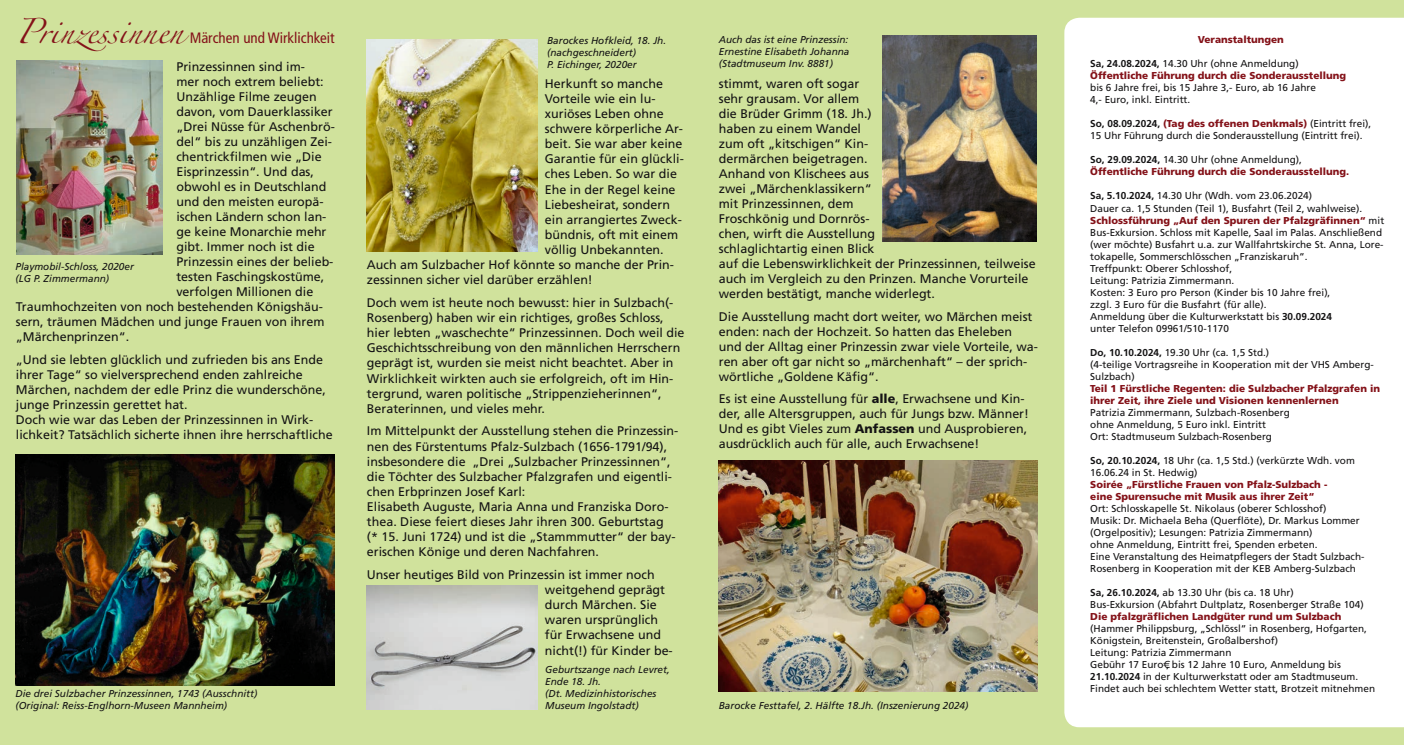
<style>
.page{position:relative;width:1404px;height:745px;background:#fff}
.page>*{position:absolute;margin:0;border:0;box-sizing:border-box;transform-origin:0 0}
.t1{font:22.5px "Zapfino";color:#841219}
.t2{font:condensed 15px "Frutiger";color:#841219}
.t3{font:12.5px/15px "Frutiger";color:#141314}
.t4{font:10px/12px "Frutiger";color:#141314}
.t5{font:900 10px/12px "Frutiger";color:#841219}
.t6{font:italic 10px/12px "Frutiger";color:#141314}
.s1{font-weight:900}
.s2{font-weight:700;color:#141314}
.s3{font-weight:400;color:#141314}
.s4{font-weight:700}
.s5{font-weight:900;color:#841219}
</style>
<div class="page">
<div style="left:0;top:0;width:1403px;height:744px;background:#d0e29c"></div>
<img style="left:15px;top:454px;width:319px;height:231px">
<img style="left:367px;top:39px;width:171px;height:213px">
<img style="left:882px;top:35px;width:154px;height:206px">
<img style="left:718px;top:460px;width:319px;height:231px">
<img style="left:367px;top:585px;width:171px;height:124px">
<img style="left:17px;top:61px;width:145px;height:193px">
<div style="left:1064px;top:18px;width:339px;height:708px;background:#fff"></div>
<h1 class="t1" style="left:16px;top:22px;width:169px">Prinzessinnen</h1>
<p class="t2" style="left:190px;top:29px;width:146px">Märchen und Wirklichkeit</p>
<p class="t3" style="left:176px;top:59px;width:130px">Prinzessinnen sind im-</p>
<p class="t3" style="left:176px;top:74px;width:149px">mer noch extrem beliebt:</p>
<p class="t3" style="left:176px;top:89px;width:142px">Unzählige Filme zeugen</p>
<p class="t3" style="left:176px;top:104px;width:158px">davon, vom Dauerklassiker</p>
<p class="t3" style="left:176px;top:119px;width:160px">„Drei Nüsse für Aschenbrö-</p>
<p class="t3" style="left:176px;top:134px;width:157px">del“ bis zu unzähligen Zei-</p>
<p class="t3" style="left:176px;top:149px;width:147px">chentrickfilmen wie „Die</p>
<p class="t3" style="left:176px;top:164px;width:139px">Eisprinzessin“. Und das,</p>
<p class="t3" style="left:176px;top:179px;width:152px">obwohl es in Deutschland</p>
<p class="t3" style="left:176px;top:194px;width:149px">und den meisten europä-</p>
<p class="t3" style="left:176px;top:209px;width:152px">ischen Ländern schon lan-</p>
<p class="t3" style="left:176px;top:224px;width:152px">ge keine Monarchie mehr</p>
<p class="t3" style="left:176px;top:239px;width:140px">gibt. Immer noch ist die</p>
<p class="t3" style="left:176px;top:254px;width:158px">Prinzessin eines der belieb-</p>
<p class="t3" style="left:176px;top:269px;width:149px">testen Faschingskostüme,</p>
<p class="t3" style="left:176px;top:284px;width:138px">verfolgen Millionen die</p>
<p class="t3" style="left:16px;top:299px;width:308px">Traumhochzeiten von noch bestehenden Königshäu-</p>
<p class="t3" style="left:16px;top:314px;width:310px">sern, träumen Mädchen und junge Frauen von ihrem</p>
<p class="t3" style="left:16px;top:329px;width:115px">„Märchenprinzen“.</p>
<p class="t3" style="left:16px;top:351px;width:318px">„Und sie lebten glücklich und zufrieden bis ans Ende ihrer Tage“ so vielversprechend enden zahlreiche Märchen, nachdem der edle Prinz die wunderschöne, junge Prinzessin gerettet hat.<br>Doch wie war das Leben der Prinzessinnen in Wirk&shy;lichkeit? Tatsächlich sicherte ihnen ihre herrschaftliche</p>
<p class="t6" style="left:15px;top:260px;width:120px">Playmobil-Schloss, 2020er (LG P. Zimmermann)</p>
<p class="t6" style="left:15px;top:687px;width:243px">Die drei Sulzbacher Prinzessinnen, 1743 (Ausschnitt) (Original: Reiss-Englhorn-Museen Mannheim)</p>
<p class="t6" style="left:547px;top:34px;width:120px">Barockes Hofkleid, 18. Jh. (nachgeschneidert)<br>P. Eichinger, 2020er</p>
<p class="t3" style="left:545px;top:76px;width:120px">Herkunft so manche</p>
<p class="t3" style="left:545px;top:91px;width:112px">Vorteile wie ein lu-</p>
<p class="t3" style="left:545px;top:106px;width:120px">xuriöses Leben ohne</p>
<p class="t3" style="left:545px;top:121px;width:139px">schwere körperliche Ar-</p>
<p class="t3" style="left:545px;top:136px;width:139px">beit. Sie war aber keine</p>
<p class="t3" style="left:545px;top:151px;width:140px">Garantie für ein glückli-</p>
<p class="t3" style="left:545px;top:166px;width:133px">ches Leben. So war die</p>
<p class="t3" style="left:545px;top:181px;width:132px">Ehe in der Regel keine</p>
<p class="t3" style="left:545px;top:197px;width:127px">Liebesheirat, sondern</p>
<p class="t3" style="left:545px;top:212px;width:138px">ein arrangiertes Zweck-</p>
<p class="t3" style="left:545px;top:227px;width:135px">bündnis, oft mit einem</p>
<p class="t3" style="left:545px;top:242px;width:120px">völlig Unbekannten.</p>
<p class="t3" style="left:367px;top:257px;width:308px">Auch am Sulzbacher Hof könnte so manche der Prin-</p>
<p class="t3" style="left:367px;top:272px;width:227px">zessinnen sicher viel darüber erzählen!</p>
<p class="t3" style="left:367px;top:295px;width:319px">Doch wem ist heute noch bewusst: hier in Sulzbach(- Rosenberg) haben wir ein richtiges, großes Schloss, hier lebten „waschechte“ Prinzessinnen. Doch weil die Geschichtsschreibung von den männlichen Herrschern geprägt ist, wurden sie meist nicht beachtet. Aber in Wirklichkeit wirkten auch sie erfolgreich, oft im Hin&shy;tergrund, waren politische „Strippenzieherinnen“, Beraterinnen, und vieles mehr.</p>
<p class="t3" style="left:367px;top:423px;width:313px">Im Mittelpunkt der Ausstellung stehen die Prinzessin&shy;nen des Fürstentums Pfalz-Sulzbach (1656-1791/94), insbesondere die „Drei „Sulzbacher Prinzessinnen“, die Töchter des Sulzbacher Pfalzgrafen und eigentli&shy;chen Erbprinzen Josef Karl:<br>Elisabeth Auguste, Maria Anna und Franziska Doro&shy;thea. Diese feiert dieses Jahr ihren 300. Geburtstag<br>(* 15. Juni 1724) und ist die „Stammmutter“ der bay&shy;erischen Könige und deren Nachfahren.</p>
<p class="t3" style="left:545px;top:566px;width:129px;text-indent:-178px">Unser heutiges Bild von Prinzessin ist immer noch weitgehend geprägt durch Märchen. Sie waren ursprünglich für Erwachsene und nicht(!) für Kinder be-</p>
<p class="t6" style="left:545px;top:663px;width:126px">Geburtszange nach Levret,<br>Ende 18. Jh.<br>(Dt. Medizinhistorisches<br>Museum Ingolstadt)</p>
<p class="t6" style="left:718px;top:34px;width:132px;text-align:justify">Auch das ist eine Prinzessin:<br>Ernestine Elisabeth Johanna (Stadtmuseum Inv. 8881)</p>
<p class="t3" style="left:718px;top:76px;width:318px">stimmt, waren oft sogar<br>sehr grausam. Vor allem<br>die Brüder Grimm (18. Jh.)<br>haben zu einem Wandel<br>zum oft „kitschigen“ Kin-<br>dermärchen beigetragen.<br>Anhand von Klischees aus<br>zwei „Märchenklassikern“<br>mit Prinzessinnen, dem<br>Froschkönig und Dornrös-<br>chen, wirft die Ausstellung<br>schlaglichtartig einen Blick<br>auf die Lebenswirklichkeit der Prinzessinnen, teilweise auch im Vergleich zu den Prinzen. Manche Vorurteile werden bestätigt, manche widerlegt.</p>
<p class="t3" style="left:718px;top:308px;width:320px">Die Ausstellung macht dort weiter, wo Märchen meist enden: nach der Hochzeit. So hatten das Eheleben und der Alltag einer Prinzessin zwar viele Vorteile, wa&shy;ren aber oft gar nicht so „märchenhaft“ – der sprich&shy;wörtliche „Goldene Käfig“.</p>
<p class="t3" style="left:718px;top:391px;width:312px">Es ist eine Ausstellung für <span class="s1">alle</span>, Erwachsene und Kin&shy;der, alle Altersgruppen, auch für Jungs bzw. Männer!<br>Und es gibt Vieles zum <span class="s1">Anfassen</span> und Ausprobieren, ausdrücklich auch für alle, auch Erwachsene!</p>
<p class="t6" style="left:718px;top:699px;width:251px">Barocke Festtafel, 2. Hälfte 18.Jh. (Inszenierung 2024)</p>
<p class="t5" style="left:1197px;top:34px;width:88px">Veranstaltungen</p>
<p class="t5" style="left:1090px;top:58px;width:257px"><span class="s2">Sa, 24.08.2024,</span> <span class="s3">14.30 Uhr (ohne Anmeldung)<br></span>Öffentliche Führung durch die Sonderausstellung</p>
<p class="t4" style="left:1090px;top:82px;width:227px">bis 6 Jahre frei, bis 15 Jahre 3,- Euro, ab 16 Jahre<br>4,- Euro, inkl. Eintritt.</p>
<p class="t4" style="left:1090px;top:118px;width:282px"><span class="s4">So, 08.09.2024,</span> <span class="s5">(Tag des offenen Denkmals)</span> (Eintritt frei),<br>15 Uhr Führung durch die Sonderausstellung (Eintritt frei).</p>
<p class="t5" style="left:1090px;top:154px;width:260px"><span class="s2">So, 29.09.2024,</span> <span class="s3">14.30 Uhr (ohne Anmeldung),<br></span>Öffentliche Führung durch die Sonderausstellung.</p>
<p class="t4" style="left:1090px;top:190px;width:295px"><span class="s4">Sa, 5.10.2024,</span> 14.30 Uhr (Wdh. vom 23.06.2024)<br>Dauer ca. 1,5 Stunden (Teil 1), Busfahrt (Teil 2, wahlweise).<br><span class="s5">Schlossführung „Auf den Spuren der Pfalzgräfinnen“</span> mit Bus-Exkursion. Schloss mit Kapelle, Saal im Palas. Anschließend (wer möchte) Busfahrt u.a. zur Wallfahrtskirche St. Anna, Lore&shy;tokapelle, Sommerschlösschen „Franziskaruh“.<br>Treffpunkt: Oberer Schlosshof,<br>Leitung: Patrizia Zimmermann.<br>Kosten: 3 Euro pro Person (Kinder bis 10 Jahre frei),<br>zzgl. 3 Euro für die Busfahrt (für alle).<br>Anmeldung über die Kulturwerkstatt bis <span class="s4">30.09.2024<br></span>unter Telefon 09961/510-1170</p>
<p class="t4" style="left:1090px;top:346px;width:285px"><span class="s4">Do, 10.10.2024,</span> 19.30 Uhr (ca. 1,5 Std.)<br>(4-teilige Vortragsreihe in Kooperation mit der VHS Amberg-<br>Sulzbach)</p>
<p class="t5" style="left:1090px;top:382px;width:291px">Teil 1 Fürstliche Regenten: die Sulzbacher Pfalzgrafen in ihrer Zeit, ihre Ziele und Visionen kennenlernen</p>
<p class="t4" style="left:1090px;top:406px;width:201px">Patrizia Zimmermann, Sulzbach-Rosenberg ohne Anmeldung, 5 Euro inkl. Eintritt<br>Ort: Stadtmuseum Sulzbach-Rosenberg</p>
<p class="t4" style="left:1090px;top:454px;width:266px"><span class="s4">So, 20.10.2024,</span> 18 Uhr (ca. 1,5 Std.) (verkürzte Wdh. vom<br>16.06.24 in St. Hedwig)</p>
<p class="t5" style="left:1090px;top:478px;width:239px">Soirée „Fürstliche Frauen von Pfalz-Sulzbach - eine Spurensuche mit Musik aus ihrer Zeit“</p>
<p class="t4" style="left:1090px;top:502px;width:276px">Ort: Schlosskapelle St. Nikolaus (oberer Schlosshof)<br>Musik: Dr. Michaela Beha (Querflöte), Dr. Markus Lommer (Orgelpositiv); Lesungen: Patrizia Zimmermann)<br>ohne Anmeldung, Eintritt frei, Spenden erbeten.<br>Eine Veranstaltung des Heimatpflegers der Stadt Sulzbach-Rosenberg in Kooperation mit der KEB Amberg-Sulzbach</p>
<p class="t4" style="left:1090px;top:586px;width:275px"><span class="s4">Sa, 26.10.2024,</span> ab 13.30 Uhr (bis ca. 18 Uhr)<br>Bus-Exkursion (Abfahrt Dultplatz, Rosenberger Straße 104)</p>
<p class="t5" style="left:1090px;top:610px;width:252px">Die pfalzgräflichen Landgüter rund um Sulzbach</p>
<p class="t4" style="left:1090px;top:622px;width:286px">(Hammer Philippsburg, „Schlössl“ in Rosenberg, Hofgarten, Königstein, Breitenstein, Großalbershof)<br>Leitung: Patrizia Zimmermann<br>Gebühr 17 Euro€, bis 12 Jahre 10 Euro, Anmeldung bis <span class="s4">21.10.2024</span> in der Kulturwerkstatt oder am Stadtmuseum.<br>Findet auch bei schlechtem Wetter statt, Brotzeit mitnehmen</p>
</div>
